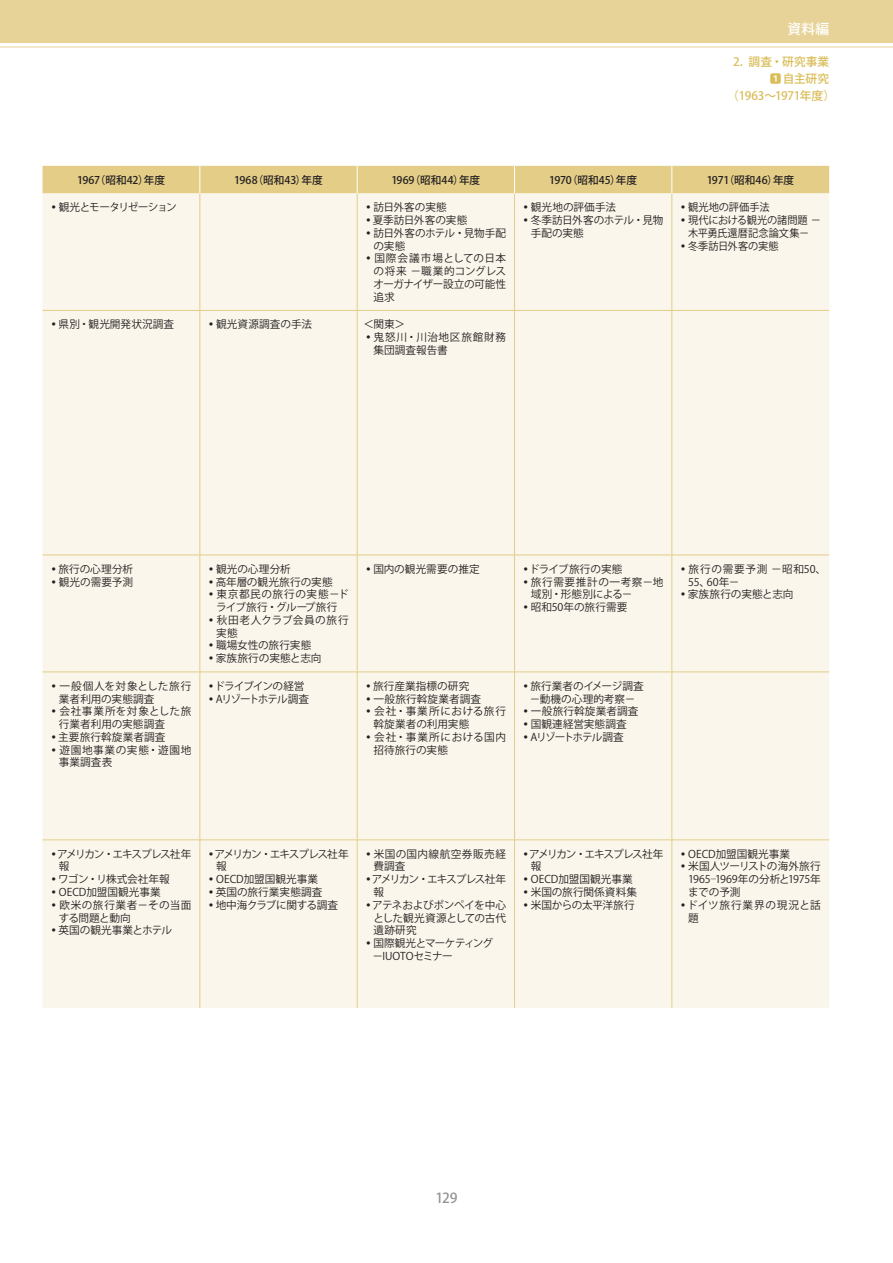
<style>
.page{position:relative;width:893px;height:1263px;background:#fff}
.page>*{position:absolute;margin:0;border:0;box-sizing:border-box;transform-origin:0 0}
.t1{font:500 13.8px "Koz Go Pro";color:#fff}
.t2{font:500 13.8px "Koz Go Pro";color:#939598}
.t3{font:500 11.7px "Koz Go Pro";letter-spacing:-.01em;color:#d9bd58}
.t4{font:10.65px/12.8px "Koz Go Pro";color:#231f20}
.t5{font:10.65px "Koz Go Pro";letter-spacing:.065em;color:#231f20}
.t6{font:500 10.65px "Koz Go Pro";letter-spacing:-.005em;color:#231f20}
.t7{font:10.65px "Koz Go Pro";letter-spacing:-.11em;color:#231f20}
.t8{font:10.65px "Koz Go Pro";letter-spacing:-.035em;color:#231f20}
.t9{font:10.65px "Koz Go Pro";letter-spacing:.04em;color:#231f20}
.t10{font:10.65px "Koz Go Pro";letter-spacing:-.02em;color:#231f20}
.t11{font:10.65px/12.8px "Koz Go Pro";letter-spacing:-.09em;color:#231f20}
.t12{font:10.65px "Koz Go Pro";letter-spacing:-.045em;color:#231f20}
.t13{font:10.65px "Koz Go Pro";letter-spacing:-.05em;color:#231f20}
.t14{font:10.65px "Koz Go Pro";letter-spacing:-.065em;color:#231f20}
.t15{font:10.65px "Koz Go Pro";letter-spacing:.045em;color:#231f20}
.t16{font:10.65px "Koz Go Pro";letter-spacing:.055em;color:#231f20}
.t17{font:10.65px "Koz Go Pro";letter-spacing:.06em;color:#231f20}
.t18{font:10.65px "Koz Go Pro";letter-spacing:.07em;color:#231f20}
.t19{font:10.65px "Koz Go Pro";letter-spacing:.05em;color:#231f20}
.t20{font:10.65px "Koz Go Pro";letter-spacing:-.03em;color:#231f20}
.t21{font:10.65px "Koz Go Pro";color:#231f20;scale:.96 1}
.s1{font-weight:700}
</style>
<div class="page">
<div style="left:0;top:0;width:893px;height:43px;background:#e7d397"></div>
<hr style="left:0;top:47px;width:893px;height:1px;background:#e7d397">
<div style="left:43px;top:193px;width:786px;height:815px;background:#faf6eb"></div>
<div style="left:43px;top:166px;width:786px;height:27px;background:#e3cd87"></div>
<hr style="left:200px;top:193px;width:1px;height:117px;background:#e3cd87">
<hr style="left:357px;top:193px;width:1px;height:117px;background:#e3cd87">
<hr style="left:514px;top:193px;width:1px;height:117px;background:#e3cd87">
<hr style="left:672px;top:193px;width:1px;height:117px;background:#e3cd87">
<hr style="left:43px;top:310px;width:157px;height:1px;background:#e3cd87">
<hr style="left:200px;top:310px;width:157px;height:1px;background:#e3cd87">
<hr style="left:200px;top:311px;width:1px;height:244px;background:#e3cd87">
<hr style="left:357px;top:310px;width:157px;height:1px;background:#e3cd87">
<hr style="left:357px;top:311px;width:1px;height:244px;background:#e3cd87">
<hr style="left:514px;top:310px;width:158px;height:1px;background:#e3cd87">
<hr style="left:514px;top:311px;width:1px;height:244px;background:#e3cd87">
<hr style="left:672px;top:310px;width:157px;height:1px;background:#e3cd87">
<hr style="left:672px;top:311px;width:1px;height:244px;background:#e3cd87">
<hr style="left:43px;top:555px;width:157px;height:1px;background:#e3cd87">
<hr style="left:200px;top:555px;width:157px;height:1px;background:#e3cd87">
<hr style="left:200px;top:555px;width:1px;height:117px;background:#e3cd87">
<hr style="left:357px;top:555px;width:157px;height:1px;background:#e3cd87">
<hr style="left:357px;top:555px;width:1px;height:117px;background:#e3cd87">
<hr style="left:514px;top:555px;width:158px;height:1px;background:#e3cd87">
<hr style="left:514px;top:555px;width:1px;height:117px;background:#e3cd87">
<hr style="left:672px;top:555px;width:157px;height:1px;background:#e3cd87">
<hr style="left:672px;top:555px;width:1px;height:117px;background:#e3cd87">
<hr style="left:43px;top:672px;width:157px;height:1px;background:#e3cd87">
<hr style="left:200px;top:672px;width:157px;height:1px;background:#e3cd87">
<hr style="left:200px;top:672px;width:1px;height:168px;background:#e3cd87">
<hr style="left:357px;top:672px;width:157px;height:1px;background:#e3cd87">
<hr style="left:357px;top:672px;width:1px;height:168px;background:#e3cd87">
<hr style="left:514px;top:672px;width:158px;height:1px;background:#e3cd87">
<hr style="left:514px;top:672px;width:1px;height:168px;background:#e3cd87">
<hr style="left:672px;top:672px;width:157px;height:1px;background:#e3cd87">
<hr style="left:672px;top:672px;width:1px;height:168px;background:#e3cd87">
<hr style="left:43px;top:840px;width:157px;height:1px;background:#e3cd87">
<hr style="left:200px;top:840px;width:157px;height:1px;background:#e3cd87">
<hr style="left:200px;top:840px;width:1px;height:168px;background:#e3cd87">
<hr style="left:357px;top:840px;width:157px;height:1px;background:#e3cd87">
<hr style="left:357px;top:840px;width:1px;height:168px;background:#e3cd87">
<hr style="left:514px;top:840px;width:158px;height:1px;background:#e3cd87">
<hr style="left:514px;top:840px;width:1px;height:168px;background:#e3cd87">
<hr style="left:672px;top:840px;width:157px;height:1px;background:#e3cd87">
<hr style="left:672px;top:840px;width:1px;height:168px;background:#e3cd87">
<p class="t1" style="left:788px;top:21px;width:43px">資料編</p>
<p class="t3" style="left:733px;top:54px;width:98px">2．調査・研究事業</p>
<p class="t3" style="left:770px;top:71px;width:61px"><span class="s1">1</span> 自主研究</p>
<p class="t3" style="left:727px;top:88px;width:109px">（1963〜1971年度）</p>
<p class="t6" style="left:77px;top:173px;width:89px">1967（昭和42）年度</p>
<p class="t6" style="left:234px;top:173px;width:90px">1968（昭和43）年度</p>
<p class="t6" style="left:391px;top:173px;width:90px">1969（昭和44）年度</p>
<p class="t6" style="left:549px;top:173px;width:90px">1970（昭和45）年度</p>
<p class="t6" style="left:707px;top:173px;width:89px">1971（昭和46）年度</p>
<p class="t14" style="left:49px;top:201px;width:130px">◦観光とモータリゼーション</p>
<p class="t4" style="left:363px;top:201px;width:85px">◦訪日外客の実態</p>
<p class="t4" style="left:363px;top:214px;width:106px">◦夏季訪日外客の実態</p>
<p class="t8" style="left:363px;top:226px;width:144px">◦訪日外客のホテル・見物手配</p>
<p class="t4" style="left:373px;top:240px;width:33px">の実態</p>
<p class="t9" style="left:363px;top:252px;width:144px">◦国際会議市場としての日本</p>
<p class="t4" style="left:373px;top:265px;width:134px">の将来 －職業的コングレス</p>
<p class="t12" style="left:373px;top:277px;width:134px">オーガナイザー設立の可能性</p>
<p class="t4" style="left:374px;top:291px;width:23px">追求</p>
<p class="t4" style="left:678px;top:201px;width:93px">◦観光地の評価手法</p>
<p class="t10" style="left:678px;top:213px;width:145px">◦現代における観光の諸問題 －</p>
<p class="t21" style="left:688px;top:226px;width:128px">木平勇氏還暦記念論文集－</p>
<p class="t4" style="left:678px;top:240px;width:102px">◦冬季訪日外客の実態</p>
<p class="t4" style="left:520px;top:201px;width:97px">◦観光地の評価手法</p>
<p class="t8" style="left:520px;top:213px;width:144px">◦冬季訪日外客のホテル・見物</p>
<p class="t4" style="left:531px;top:227px;width:55px">手配の実態</p>
<p class="t4" style="left:49px;top:318px;width:127px">◦県別・観光開発状況調査</p>
<p class="t4" style="left:206px;top:318px;width:108px">◦観光資源調査の手法</p>
<p class="t4" style="left:363px;top:318px;width:43px">＜関東＞</p>
<p class="t5" style="left:363px;top:330px;width:144px">◦鬼怒川・川治地区旅館財務</p>
<p class="t4" style="left:374px;top:344px;width:76px">集団調査報告書</p>
<p class="t4" style="left:49px;top:563px;width:86px">◦旅行の心理分析◦観光の需要予測</p>
<p class="t4" style="left:206px;top:563px;width:86px">◦観光の心理分析</p>
<p class="t4" style="left:206px;top:575px;width:128px">◦高年層の観光旅行の実態</p>
<p class="t5" style="left:206px;top:587px;width:144px">◦東京都民の旅行の実態－ド</p>
<p class="t4" style="left:216px;top:601px;width:123px">ライブ旅行・グループ旅行</p>
<p class="t15" style="left:206px;top:613px;width:144px">◦秋田老人クラブ会員の旅行</p>
<p class="t4" style="left:216px;top:627px;width:23px">実態</p>
<p class="t4" style="left:206px;top:639px;width:107px">◦職場女性の旅行実態</p>
<p class="t4" style="left:206px;top:652px;width:117px">◦家族旅行の実態と志向</p>
<p class="t4" style="left:363px;top:563px;width:118px">◦国内の観光需要の推定</p>
<p class="t4" style="left:520px;top:563px;width:103px">◦ドライブ旅行の実態</p>
<p class="t16" style="left:520px;top:575px;width:144px">◦旅行需要推計の一考察－地</p>
<p class="t4" style="left:531px;top:588px;width:103px">域別・形態別による－</p>
<p class="t4" style="left:520px;top:601px;width:108px">◦昭和50年の旅行需要</p>
<p class="t5" style="left:49px;top:679px;width:144px">◦一般個人を対象とした旅行</p>
<p class="t4" style="left:59px;top:692px;width:97px">業者利用の実態調査</p>
<p class="t9" style="left:49px;top:704px;width:144px">◦会社事業所を対象とした旅</p>
<p class="t4" style="left:59px;top:718px;width:108px">行業者利用の実態調査</p>
<p class="t4" style="left:49px;top:731px;width:118px">◦主要旅行斡旋業者調査</p>
<p class="t17" style="left:49px;top:743px;width:144px">◦遊園地事業の実態・遊園地</p>
<p class="t4" style="left:59px;top:756px;width:55px">事業調査表</p>
<p class="t11" style="left:206px;top:680px;width:105px">◦ドライブインの経営◦Aリゾートホテル調査</p>
<p class="t4" style="left:363px;top:680px;width:108px">◦旅行産業指標の研究</p>
<p class="t4" style="left:363px;top:692px;width:119px">◦一般旅行斡旋業者調査</p>
<p class="t5" style="left:363px;top:704px;width:144px">◦会社・事業所における旅行</p>
<p class="t4" style="left:373px;top:718px;width:97px">斡旋業者の利用実態</p>
<p class="t18" style="left:363px;top:730px;width:144px">◦会社・事業所における国内</p>
<p class="t4" style="left:374px;top:743px;width:76px">招待旅行の実態</p>
<p class="t4" style="left:520px;top:680px;width:125px">◦旅行業者のイメージ調査　－動機の心理的考察－◦一般旅行斡旋業者調査◦国観連経営実態調査◦Aリゾートホテル調査</p>
<p class="t5" style="left:678px;top:562px;width:150px">◦旅行の需要予測 －昭和50、</p>
<p class="t4" style="left:688px;top:576px;width:53px">55、60年－</p>
<p class="t4" style="left:678px;top:588px;width:117px">◦家族旅行の実態と志向</p>
<p class="t7" style="left:49px;top:847px;width:144px">◦アメリカン・エキスプレス社年</p>
<p class="t4" style="left:59px;top:860px;width:12px">報</p>
<p class="t4" style="left:49px;top:873px;width:123px">◦ワゴン・リ株式会社年報</p>
<p class="t4" style="left:49px;top:886px;width:114px">◦OECD加盟国観光事業</p>
<p class="t19" style="left:49px;top:898px;width:144px">◦欧米の旅行業者－その当面</p>
<p class="t12" style="left:59px;top:911px;width:73px">する問題と動向</p>
<p class="t4" style="left:49px;top:924px;width:125px">◦英国の観光事業とホテル</p>
<p class="t7" style="left:206px;top:847px;width:144px">◦アメリカン・エキスプレス社年</p>
<p class="t4" style="left:216px;top:860px;width:12px">報</p>
<p class="t4" style="left:206px;top:873px;width:114px">◦OECD加盟国観光事業</p>
<p class="t4" style="left:206px;top:886px;width:118px">◦英国の旅行業実態調査</p>
<p class="t20" style="left:206px;top:898px;width:134px">◦地中海クラブに関する調査</p>
<p class="t9" style="left:363px;top:847px;width:144px">◦米国の国内線航空券販売経</p>
<p class="t4" style="left:373px;top:860px;width:33px">費調査</p>
<p class="t7" style="left:363px;top:872px;width:144px">◦アメリカン・エキスプレス社年</p>
<p class="t4" style="left:373px;top:886px;width:12px">報</p>
<p class="t8" style="left:363px;top:898px;width:144px">◦アテネおよびポンペイを中心</p>
<p class="t10" style="left:373px;top:911px;width:134px">とした観光資源としての古代</p>
<p class="t4" style="left:374px;top:924px;width:45px">遺跡研究</p>
<p class="t13" style="left:363px;top:936px;width:142px">◦国際観光とマーケティング　</p>
<p class="t4" style="left:364px;top:950px;width:91px">　－IUOTOセミナー</p>
<p class="t7" style="left:520px;top:847px;width:144px">◦アメリカン・エキスプレス社年</p>
<p class="t4" style="left:531px;top:860px;width:12px">報</p>
<p class="t4" style="left:520px;top:873px;width:114px">◦OECD加盟国観光事業</p>
<p class="t4" style="left:520px;top:886px;width:118px">◦米国の旅行関係資料集</p>
<p class="t10" style="left:520px;top:898px;width:116px">◦米国からの太平洋旅行</p>
<p class="t4" style="left:678px;top:848px;width:114px">◦OECD加盟国観光事業</p>
<p class="t8" style="left:678px;top:860px;width:144px">◦米国人ツーリストの海外旅行</p>
<p class="t4" style="left:688px;top:873px;width:134px">1965－1969年の分析と1975年</p>
<p class="t4" style="left:688px;top:886px;width:54px">までの予測</p>
<p class="t5" style="left:678px;top:898px;width:144px">◦ドイツ旅行業界の現況と話</p>
<p class="t4" style="left:688px;top:911px;width:12px">題</p>
<p class="t2" style="left:435px;top:1189px;width:24px">129</p>
</div>
